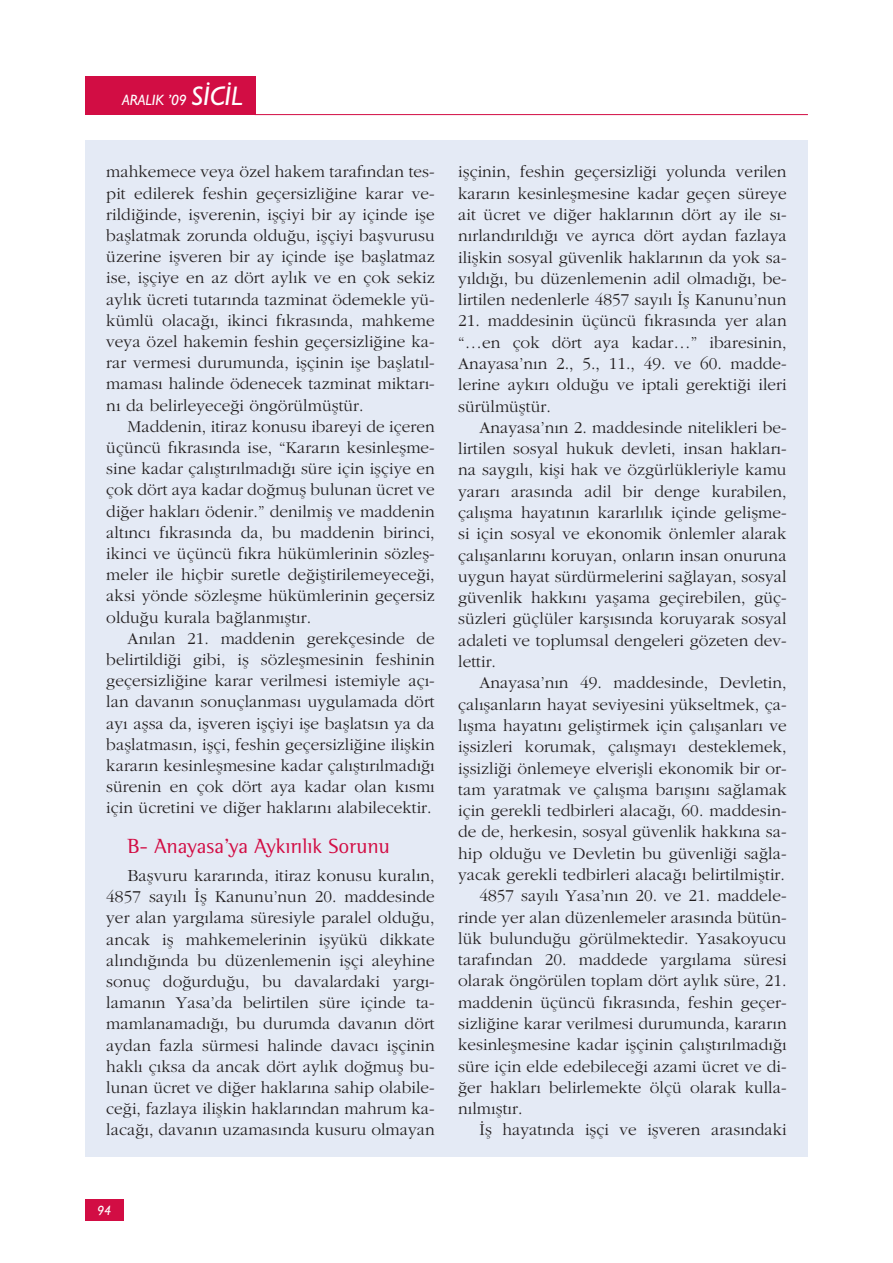
<style>
.page{position:relative;width:893px;height:1263px;background:#fff}
.page>*{position:absolute;margin:0;border:0;box-sizing:border-box;transform-origin:0 0}
.t1{font:21px "Rotis Semi Serif";color:#d20d44}
.t2{font:17.25px/21.1px "Garamond Turk";letter-spacing:.005em;color:#231f20;text-align:justify}
.t3{font:italic 500 15px "Gill Sans";color:#fff}
.t4{font:italic 500 13.5px "Gill Sans";color:#fff}
.s1{font-size:27px}
</style>
<div class="page">
<div style="left:85px;top:77px;width:170px;height:38px;background:#d20d44"></div>
<hr style="left:255px;top:114px;width:553px;height:1px;background:#d20d44">
<div style="left:85px;top:1199px;width:38px;height:21px;background:#d20d44"></div>
<div style="left:85px;top:140px;width:723px;height:1017px;background:#e4eaf5"></div>
<p class="t3" style="left:122px;top:91px;width:122px">ARALIK ’09 <span class="s1">SİCİL</span></p>
<p class="t2" style="left:106px;top:161px;width:330px">mahkemece veya özel hakem tarafından tes&shy;pit edilerek feshin geçersizliğine karar ve&shy;rildiğinde, işverenin, işçiyi bir ay içinde işe başlatmak zorunda olduğu, işçiyi başvurusu üzerine işveren bir ay içinde işe başlatmaz ise, işçiye en az dört aylık ve en çok sekiz aylık ücreti tutarında tazminat ödemekle yü&shy;kümlü olacağı, ikinci fıkrasında, mahkeme veya özel hakemin feshin geçersizliğine ka&shy;rar vermesi durumunda, işçinin işe başlatıl&shy;maması halinde ödenecek tazminat miktarı&shy;nı da belirleyeceği öngörülmüştür.</p>
<p class="t2" style="left:106px;top:415px;width:330px;text-indent:21px">Maddenin, itiraz konusu ibareyi de içeren üçüncü fıkrasında ise, “Kararın kesinleşme&shy;sine kadar çalıştırılmadığı süre için işçiye en çok dört aya kadar doğmuş bulunan ücret ve diğer hakları ödenir.” denilmiş ve maddenin altıncı fıkrasında da, bu maddenin birinci, ikinci ve üçüncü fıkra hükümlerinin sözleş&shy;meler ile hiçbir suretle değiştirilemeyeceği, aksi yönde sözleşme hükümlerinin geçersiz olduğu kurala bağlanmıştır.</p>
<p class="t2" style="left:106px;top:627px;width:330px;text-indent:21px">Anılan 21. maddenin gerekçesinde de belirtildiği gibi, iş sözleşmesinin feshinin geçersizliğine karar verilmesi istemiyle açı&shy;lan davanın sonuçlanması uygulamada dört ayı aşsa da, işveren işçiyi işe başlatsın ya da başlatmasın, işçi, feshin geçersizliğine ilişkin kararın kesinleşmesine kadar çalıştırılmadığı sürenin en çok dört aya kadar olan kısmı için ücretini ve diğer haklarını alabilecektir.</p>
<p class="t1" style="left:128px;top:834px;width:264px">B- Anayasa’ya Aykırılık Sorunu</p>
<p class="t2" style="left:106px;top:865px;width:330px;text-indent:21px">Başvuru kararında, itiraz konusu kuralın, 4857 sayılı İş Kanunu’nun 20. maddesinde yer alan yargılama süresiyle paralel olduğu, ancak iş mahkemelerinin işyükü dikkate alındığında bu düzenlemenin işçi aleyhine sonuç doğurduğu, bu davalardaki yargı&shy;lamanın Yasa’da belirtilen süre içinde ta&shy;mamlanamadığı, bu durumda davanın dört aydan fazla sürmesi halinde davacı işçinin haklı çıksa da ancak dört aylık doğmuş bu&shy;lunan ücret ve diğer haklarına sahip olabile&shy;ceği, fazlaya ilişkin haklarından mahrum ka&shy;lacağı, davanın uzamasında kusuru olmayan</p>
<p class="t2" style="left:458px;top:161px;width:330px">işçinin, feshin geçersizliği yolunda verilen kararın kesinleşmesine kadar geçen süreye ait ücret ve diğer haklarının dört ay ile sı&shy;nırlandırıldığı ve ayrıca dört aydan fazlaya ilişkin sosyal güvenlik haklarının da yok sa&shy;yıldığı, bu düzenlemenin adil olmadığı, be&shy;lirtilen nedenlerle 4857 sayılı İş Kanunu’nun</p>
<p class="t2" style="left:458px;top:310px;width:330px">21. maddesinin üçüncü fıkrasında yer alan “…en çok dört aya kadar…” ibaresinin, Anayasa’nın 2., 5., 11., 49. ve 60. madde&shy;lerine aykırı olduğu ve iptali gerektiği ileri sürülmüştür.</p>
<p class="t2" style="left:458px;top:416px;width:330px;text-indent:21px">Anayasa’nın 2. maddesinde nitelikleri be&shy;lirtilen sosyal hukuk devleti, insan hakları&shy;na saygılı, kişi hak ve özgürlükleriyle kamu yararı arasında adil bir denge kurabilen, çalışma hayatının kararlılık içinde gelişme&shy;si için sosyal ve ekonomik önlemler alarak çalışanlarını koruyan, onların insan onuruna uygun hayat sürdürmelerini sağlayan, sosyal güvenlik hakkını yaşama geçirebilen, güç&shy;süzleri güçlüler karşısında koruyarak sosyal adaleti ve toplumsal dengeleri gözeten dev&shy;lettir.</p>
<p class="t2" style="left:479px;top:672px;width:309px">Anayasa’nın 49. maddesinde, Devletin,</p>
<p class="t2" style="left:458px;top:693px;width:330px">çalışanların hayat seviyesini yükseltmek, ça-</p>
<p class="t2" style="left:458px;top:714px;width:330px">lışma hayatını geliştirmek için çalışanları ve</p>
<p class="t2" style="left:458px;top:736px;width:330px">işsizleri korumak, çalışmayı desteklemek,</p>
<p class="t2" style="left:458px;top:757px;width:330px">işsizliği önlemeye elverişli ekonomik bir or-</p>
<p class="t2" style="left:458px;top:778px;width:330px">tam yaratmak ve çalışma barışını sağlamak</p>
<p class="t2" style="left:458px;top:800px;width:330px">için gerekli tedbirleri alacağı, 60. maddesin-</p>
<p class="t2" style="left:458px;top:821px;width:330px">de de, herkesin, sosyal güvenlik hakkına sa-</p>
<p class="t2" style="left:458px;top:842px;width:330px">hip olduğu ve Devletin bu güvenliği sağla-</p>
<p class="t2" style="left:458px;top:863px;width:328px">yacak gerekli tedbirleri alacağı belirtilmiştir.</p>
<p class="t2" style="left:479px;top:885px;width:309px">4857 sayılı Yasa’nın 20. ve 21. maddele-</p>
<p class="t2" style="left:458px;top:906px;width:330px">rinde yer alan düzenlemeler arasında bütün-</p>
<p class="t2" style="left:458px;top:927px;width:330px">lük bulunduğu görülmektedir. Yasakoyucu</p>
<p class="t2" style="left:458px;top:949px;width:330px">tarafından 20. maddede yargılama süresi</p>
<p class="t2" style="left:458px;top:970px;width:330px">olarak öngörülen toplam dört aylık süre, 21.</p>
<p class="t2" style="left:458px;top:991px;width:330px">maddenin üçüncü fıkrasında, feshin geçer-</p>
<p class="t2" style="left:458px;top:1013px;width:330px">sizliğine karar verilmesi durumunda, kararın</p>
<p class="t2" style="left:458px;top:1034px;width:330px">kesinleşmesine kadar işçinin çalıştırılmadığı</p>
<p class="t2" style="left:458px;top:1055px;width:330px">süre için elde edebileceği azami ücret ve di-</p>
<p class="t2" style="left:458px;top:1076px;width:330px">ğer hakları belirlemekte ölçü olarak kulla-</p>
<p class="t2" style="left:458px;top:1098px;width:66px">nılmıştır.</p>
<p class="t2" style="left:479px;top:1119px;width:309px">İş hayatında işçi ve işveren arasındaki</p>
<p class="t4" style="left:97px;top:1202px;width:16px">94</p>
</div>
